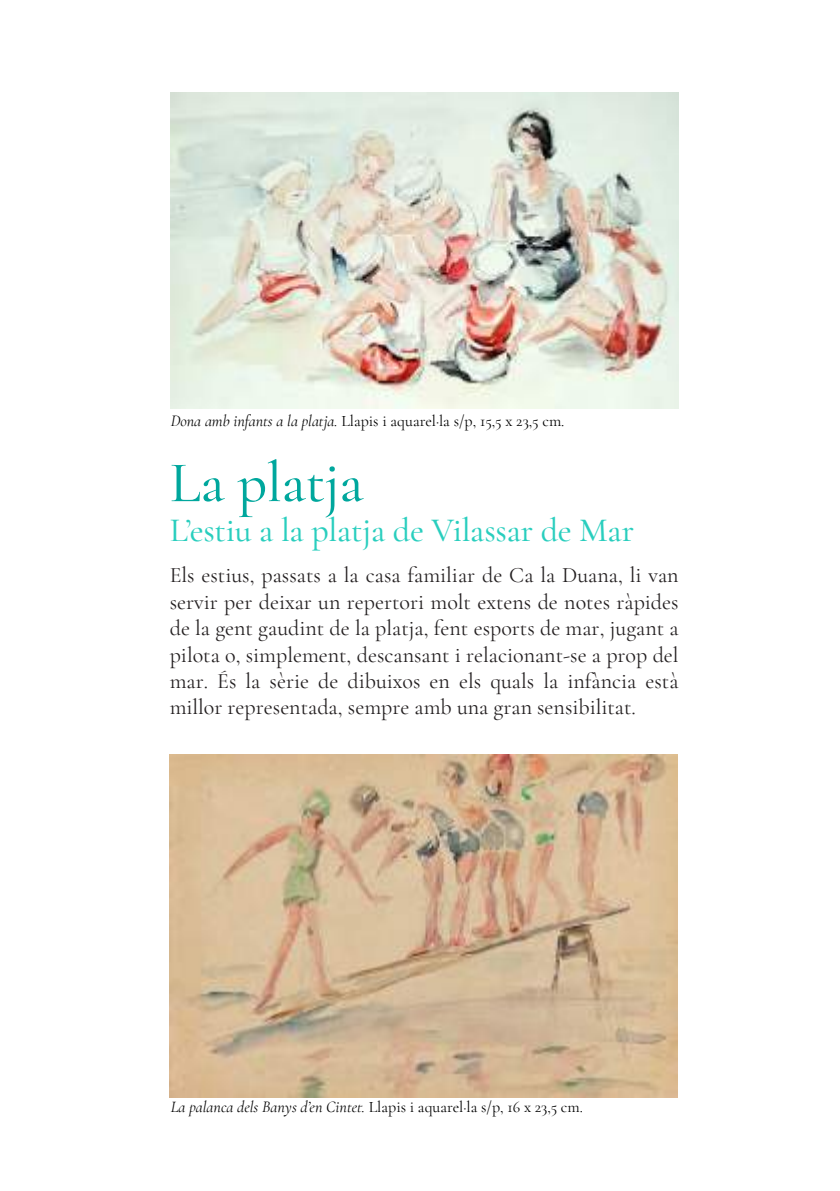
<style>
.page{position:relative;width:840px;height:1191px;background:#fff}
.page>*{position:absolute;margin:0;border:0;box-sizing:border-box;transform-origin:0 0}
.t1{font:500 58px "Cormorant Garamond";letter-spacing:-.005em;color:#00a79d}
.t2{font:500 34px "Cormorant Garamond";letter-spacing:-.005em;color:#29cebe}
.t3{font:22px/26.4px "Cormorant Garamond";color:#231f20;text-align:justify}
.t4{font:16px "Cormorant Garamond";color:#000}
.s1{font-style:italic}
</style>
<div class="page">
<img style="left:170px;top:754px;width:507px;height:343px">
<img style="left:170px;top:93px;width:508px;height:315px">
<p class="t4" style="left:171px;top:411px;width:395px"><span class="s1">Dona amb infants a la platja.</span> Llapis i aquarel·la s/p, 15,5 x 23,5 cm.</p>
<h1 class="t1" style="left:170px;top:447px;width:195px">La platja</h1>
<h2 class="t2" style="left:170px;top:509px;width:465px">L’estiu a la platja de Vilassar de Mar</h2>
<p class="t3" style="left:170px;top:562px;width:510px">Els estius, passats a la casa familiar de Ca la Duana, li van servir per deixar un repertori molt extens de notes ràpides de la gent gaudint de la platja, fent esports de mar, jugant a pilota o, simplement, descansant i relacionant-se a prop del mar. És la sèrie de dibuixos en els quals la infància està millor representada, sempre amb una gran sensibilitat.</p>
<p class="t4" style="left:171px;top:1097px;width:413px"><span class="s1">La palanca dels Banys d’en Cintet.</span> Llapis i aquarel·la s/p, 16 x 23,5 cm.</p>
</div>
